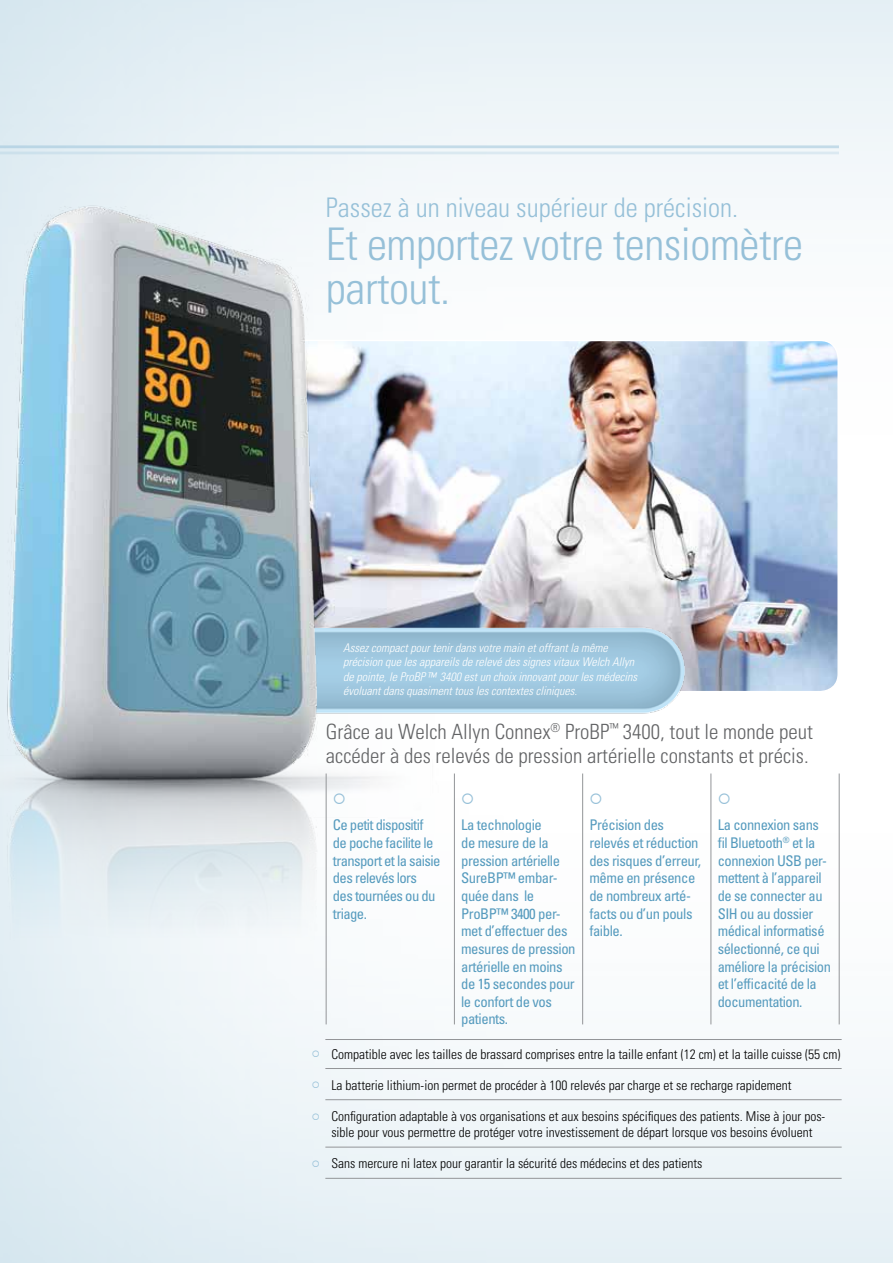
<style>
.page{position:relative;width:893px;height:1263px;background:#fff}
.page>*{position:absolute;margin:0;border:0;box-sizing:border-box;transform-origin:0 0}
.t1{font:300 condensed 45px/43.5px "Univers";letter-spacing:-.01em;color:#96c0d8}
.t2{font:300 condensed 27px "Univers";color:#96c0d8}
.t3{font:300 condensed 21px/24px "Univers";color:#636466}
.t4{font:condensed 14.7px/17.7px "Univers";letter-spacing:-.03em;color:#569bbe}
.t5{font:300 condensed 13.5px/16.2px "Univers";color:#000;text-align:center}
.t6{font:italic 300 condensed 12px/14.4px "Univers";color:#fff}
.s1{color:#96c0d8}
</style>
<div class="page">
<div style="left:0;top:0;width:893px;height:1263px;background:#569bbe;opacity:.35"></div>
<img style="left:438px;top:340px;width:400px;height:352px">
<svg style="left:0;top:145px;width:839px;height:9px;background:#d9e8f0"></svg>
<img style="left:438px;top:616px;width:249px;height:101px">
<img style="left:0;top:154px;width:438px;height:941px">
<hr style="left:326px;top:773px;width:1px;height:251px;background:#939598">
<hr style="left:454px;top:773px;width:1px;height:251px;background:#939598">
<hr style="left:582px;top:773px;width:1px;height:251px;background:#939598">
<hr style="left:711px;top:773px;width:1px;height:251px;background:#939598">
<hr style="left:839px;top:773px;width:1px;height:251px;background:#939598">
<hr style="left:325px;top:1039px;width:517px;height:1px;background:#939598">
<hr style="left:325px;top:1068px;width:517px;height:1px;background:#939598">
<hr style="left:325px;top:1099px;width:517px;height:1px;background:#939598">
<hr style="left:325px;top:1147px;width:517px;height:1px;background:#939598">
<hr style="left:325px;top:1178px;width:517px;height:1px;background:#939598">
<svg style="left:334px;top:793px;width:11px;height:11px"></svg>
<svg style="left:462px;top:793px;width:11px;height:11px"></svg>
<svg style="left:591px;top:793px;width:10px;height:11px"></svg>
<svg style="left:719px;top:793px;width:10px;height:11px"></svg>
<h2 class="t2" style="left:326px;top:191px;width:414px">Passez à un niveau supérieur de précision.</h2>
<h1 class="t1" style="left:326px;top:222px;width:479px">Et emportez votre tensiomètre partout.</h1>
<p class="t6" style="left:343px;top:640px;width:295px">Assez compact pour tenir dans votre main et offrant la même précision que les appareils de relevé des signes vitaux Welch Allyn de pointe, le ProBP ™ 3400 est un choix innovant pour les médecins évoluant dans quasiment tous les contextes cliniques.</p>
<h3 class="t3" style="left:326px;top:719px;width:488px">Grâce au Welch Allyn Connex<sup>®</sup> ProBP<sup>™</sup> 3400, tout le monde peut accéder à des relevés de pression artérielle constants et précis.</h3>
<p class="t4" style="left:333px;top:816px;width:109px">Ce petit dispositif de poche facilite le transport et la saisie des relevés lors des tournées ou du triage.</p>
<p class="t4" style="left:461px;top:816px;width:116px">La technologie<br>de mesure de la pression artérielle<br>SureBP™ embar&shy;quée dans le<br>ProBP™ 3400 per&shy;met d’effectuer des mesures de pression artérielle en moins de 15 secondes pour le confort de vos patients.</p>
<p class="t4" style="left:589px;top:816px;width:113px">Précision des relevés et réduction des risques d’erreur, même en présence de nombreux arté&shy;facts ou d’un pouls faible.</p>
<p class="t4" style="left:718px;top:816px;width:115px">La connexion sans fil Bluetooth<sup>®</sup> et la connexion USB per&shy;mettent à l’appareil de se connecter au<br>SIH ou au dossier médical informatisé sélectionné, ce qui améliore la précision et l’efficacité de la documentation.</p>
<p class="t5" style="left:312px;top:1046px;width:530px"><span class="s1">○</span> Compatible avec les tailles de brassard comprises entre la taille enfant (12 cm) et la taille cuisse (55 cm)</p>
<p class="t5" style="left:312px;top:1077px;width:481px"><span class="s1">○</span> La batterie lithium-ion permet de procéder à 100 relevés par charge et se recharge rapidement</p>
<p class="t5" style="left:312px;top:1108px;width:515px"><span class="s1">○</span> Configuration adaptable à vos organisations et aux besoins spécifiques des patients. Mise à jour pos&shy;sible pour vous permettre de protéger votre investissement de départ lorsque vos besoins évoluent</p>
<p class="t5" style="left:312px;top:1155px;width:392px"><span class="s1">○</span> Sans mercure ni latex pour garantir la sécurité des médecins et des patients</p>
</div>
